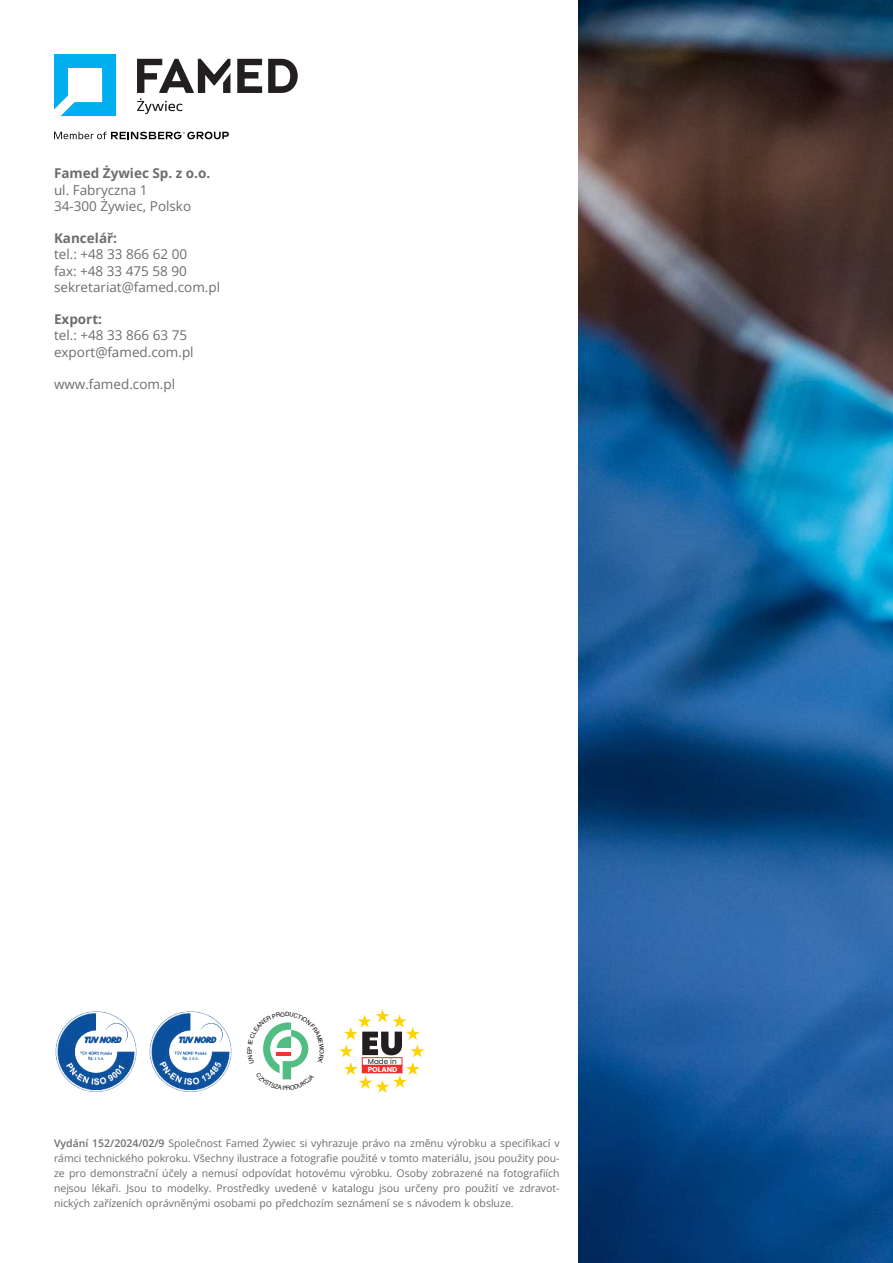
<style>
.page{position:relative;width:893px;height:1263px;background:#fff}
.page>*{position:absolute;margin:0;border:0;box-sizing:border-box;transform-origin:0 0}
.t1{font:13.5px/16.2px "Open Sans";color:#6c6d70}
.t2{font:700 13.5px "Open Sans";color:#6c6d70}
.t3{font:10.5px/15px "Open Sans";color:#6c6d70;text-align:justify}
.t4{font:7.2px "Poppins";color:#231f20}
.t5{font:700 7.2px "Poppins";color:#fff}
.s1{font-weight:600}
</style>
<div class="page">
<svg style="left:54px;top:54px;width:62px;height:62px"></svg>
<svg style="left:237px;top:59px;width:25px;height:34px"></svg>
<svg style="left:268px;top:59px;width:30px;height:34px"></svg>
<svg style="left:137px;top:59px;width:93px;height:55px"></svg>
<svg style="left:54px;top:131px;width:175px;height:9px"></svg>
<img style="left:578px;top:0;width:315px;height:1263px">
<img style="left:55px;top:1011px;width:82px;height:81px">
<img style="left:149px;top:1011px;width:83px;height:81px">
<svg style="left:339px;top:1009px;width:85px;height:84px"></svg>
<svg style="left:263px;top:1022px;width:46px;height:58px"></svg>
<p class="t2" style="left:54px;top:164px;width:158px">Famed Żywiec Sp. z o.o.</p>
<p class="t1" style="left:54px;top:181px;width:139px">ul. Fabryczna 1<br>34-300 Żywiec, Polsko</p>
<p class="t2" style="left:54px;top:229px;width:65px">Kancelář:</p>
<p class="t1" style="left:54px;top:246px;width:168px">tel.: +48 33 866 62 00<br>fax: +48 33 475 58 90 sekretariat@famed.com.pl</p>
<p class="t2" style="left:54px;top:310px;width:50px">Export:</p>
<p class="t1" style="left:54px;top:327px;width:141px">tel.: +48 33 866 63 75 export@famed.com.pl</p>
<p class="t1" style="left:54px;top:376px;width:123px">www.famed.com.pl</p>
<p class="t4" style="left:368px;top:1057px;width:30px">Made in</p>
<p class="t5" style="left:368px;top:1065px;width:31px">POLAND</p>
<p class="t3" style="left:54px;top:1135px;width:507px"><span class="s1">Vydání 152/2024/02/9</span> Společnost Famed Żywiec si vyhrazuje právo na změnu výrobku a specifikací v rámci technického pokroku. Všechny ilustrace a fotografie použité v tomto materiálu, jsou použity pou&shy;ze pro demonstrační účely a nemusí odpovídat hotovému výrobku. Osoby zobrazené na fotografiích nejsou lékaři. Jsou to modelky. Prostředky uvedené v katalogu jsou určeny pro použití ve zdravot&shy;nických zařízeních oprávněnými osobami po předchozím seznámení se s návodem k obsluze.</p>
</div>
